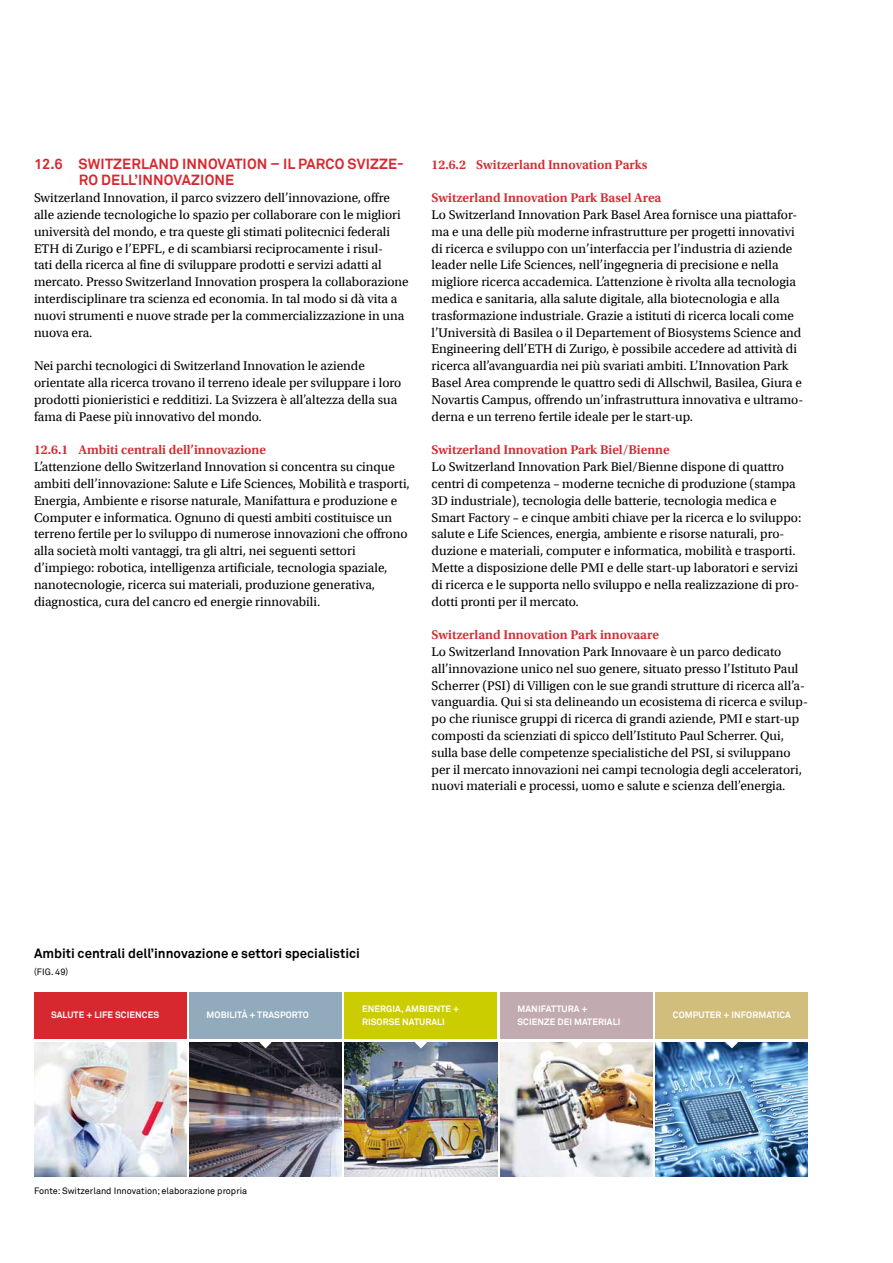
<style>
.page{position:relative;width:893px;height:1263px;background:#fff}
.page>*{position:absolute;margin:0;border:0;box-sizing:border-box;transform-origin:0 0}
.t1{font:14.4px/16.8px "Akkurat S GE Bold";letter-spacing:.01em;color:#d7282f}
.t2{font:13.2px/16.8px "Utopia S GE Regular";color:#000}
.t3{font:13.2px "Utopia S GE Semibold";color:#d7282f}
.t4{font:13.2px "Akkurat S GE Bold";color:#000}
.t5{font:9px/13.5px "Akkurat S GE Bold";letter-spacing:.01em;color:#fff}
.t6{font:9px "Akkurat S GE Regular";color:#000}
</style>
<div class="page">
<img style="left:34px;top:1042px;width:152px;height:135px">
<img style="left:189px;top:1042px;width:153px;height:135px">
<img style="left:345px;top:1042px;width:152px;height:135px">
<img style="left:501px;top:1042px;width:152px;height:135px">
<img style="left:656px;top:1042px;width:152px;height:135px">
<svg style="left:104px;top:1038px;width:12px;height:10px"></svg>
<svg style="left:259px;top:1038px;width:13px;height:10px"></svg>
<svg style="left:415px;top:1038px;width:12px;height:10px"></svg>
<svg style="left:570px;top:1038px;width:12px;height:10px"></svg>
<svg style="left:726px;top:1038px;width:12px;height:10px"></svg>
<div style="left:189px;top:992px;width:153px;height:46px;background:#91abbd"></div>
<div style="left:34px;top:992px;width:152px;height:46px;background:#d7282f"></div>
<div style="left:345px;top:992px;width:152px;height:46px;background:#cccd00"></div>
<div style="left:500px;top:992px;width:152px;height:46px;background:#c2aab1"></div>
<div style="left:656px;top:992px;width:152px;height:46px;background:#d1be7d"></div>
<p class="t1" style="left:79px;top:155px;width:327px;text-indent:-45px">12.6 SWITZERLAND INNOVATION – IL PARCO SVIZZE-<br>RO DELL’INNOVAZIONE</p>
<p class="t2" style="left:34px;top:189px;width:376px">Switzerland Innovation, il parco svizzero dell’innovazione, offre alle aziende tecnologiche lo spazio per collaborare con le migliori università del mondo, e tra queste gli stimati politecnici federali ETH di Zurigo e l’EPFL, e di scambiarsi reciprocamente i risul-<br>tati della ricerca al fine di sviluppare prodotti e servizi adatti al mercato. Presso Switzerland Innovation prospera la collaborazione interdisciplinare tra scienza ed economia. In tal modo si dà vita a nuovi strumenti e nuove strade per la commercializzazione in una nuova era.</p>
<p class="t2" style="left:34px;top:357px;width:369px">Nei parchi tecnologici di Switzerland Innovation le aziende orientate alla ricerca trovano il terreno ideale per sviluppare i loro prodotti pionieristici e redditizi. La Svizzera è all’altezza della sua fama di Paese più innovativo del mondo.</p>
<p class="t3" style="left:34px;top:440px;width:234px">12.6.1 Ambiti centrali dell’innovazione</p>
<p class="t2" style="left:34px;top:458px;width:377px">L’attenzione dello Switzerland Innovation si concentra su cinque ambiti dell’innovazione: Salute e Life Sciences, Mobilità e trasporti, Energia, Ambiente e risorse naturale, Manifattura e produzione e Computer e informatica. Ognuno di questi ambiti costituisce un terreno fertile per lo sviluppo di numerose innovazioni che offrono alla società molti vantaggi, tra gli altri, nei seguenti settori d’impiego: robotica, intelligenza artificiale, tecnologia spaziale, nanotecnologie, ricerca sui materiali, produzione generativa, diagnostica, cura del cancro ed energie rinnovabili.</p>
<p class="t3" style="left:432px;top:155px;width:217px">12.6.2 Switzerland Innovation Parks</p>
<p class="t3" style="left:432px;top:188px;width:231px">Switzerland Innovation Park Basel Area</p>
<p class="t2" style="left:432px;top:206px;width:373px">Lo Switzerland Innovation Park Basel Area fornisce una piattafor&shy;ma e una delle più moderne infrastrutture per progetti innovativi di ricerca e sviluppo con un’interfaccia per l’industria di aziende leader nelle Life Sciences, nell’ingegneria di precisione e nella migliore ricerca accademica. L’attenzione è rivolta alla tecnologia medica e sanitaria, alla salute digitale, alla biotecnologia e alla trasformazione industriale. Grazie a istituti di ricerca locali come l’Università di Basilea o il Departement of Biosystems Science and Engineering dell’ETH di Zurigo, è possibile accedere ad attività di ricerca all’avanguardia nei più svariati ambiti. L’Innovation Park Basel Area comprende le quattro sedi di Allschwil, Basilea, Giura e Novartis Campus, offrendo un’infrastruttura innovativa e ultramo&shy;derna e un terreno fertile ideale per le start-up.</p>
<p class="t3" style="left:432px;top:440px;width:240px">Switzerland Innovation Park Biel/Bienne</p>
<p class="t2" style="left:432px;top:457px;width:371px">Lo Switzerland Innovation Park Biel/Bienne dispone di quattro centri di competenza – moderne tecniche di produzione (stampa 3D industriale), tecnologia delle batterie, tecnologia medica e Smart Factory – e cinque ambiti chiave per la ricerca e lo sviluppo: salute e Life Sciences, energia, ambiente e risorse naturali, pro&shy;duzione e materiali, computer e informatica, mobilità e trasporti.<br>Mette a disposizione delle PMI e delle start-up laboratori e servizi di ricerca e le supporta nello sviluppo e nella realizzazione di pro&shy;dotti pronti per il mercato.</p>
<p class="t3" style="left:432px;top:625px;width:229px">Switzerland Innovation Park innovaare</p>
<p class="t2" style="left:432px;top:642px;width:378px">Lo Switzerland Innovation Park Innovaare è un parco dedicato all’innovazione unico nel suo genere, situato presso l’Istituto Paul Scherrer (PSI) di Villigen con le sue grandi strutture di ricerca all’a&shy;vanguardia. Qui si sta delineando un ecosistema di ricerca e svilup&shy;po che riunisce gruppi di ricerca di grandi aziende, PMI e start-up composti da scienziati di spicco dell’Istituto Paul Scherrer. Qui, sulla base delle competenze specialistiche del PSI, si sviluppano per il mercato innovazioni nei campi tecnologia degli acceleratori, nuovi materiali e processi, uomo e salute e scienza dell’energia.</p>
<p class="t4" style="left:34px;top:944px;width:327px">Ambiti centrali dell’innovazione e settori specialistici</p>
<p class="t6" style="left:34px;top:965px;width:36px">(FIG. 49)</p>
<p class="t5" style="left:51px;top:1008px;width:109px">SALUTE + LIFE SCIENCES</p>
<p class="t5" style="left:207px;top:1008px;width:104px">MOBILITÀ + TRASPORTO</p>
<p class="t5" style="left:362px;top:1001px;width:99px">ENERGIA, AMBIENTE +<br>RISORSE NATURALI</p>
<p class="t5" style="left:517px;top:1001px;width:105px">MANIFATTURA +<br>SCIENZE DEI MATERIALI</p>
<p class="t5" style="left:673px;top:1008px;width:119px">COMPUTER + INFORMATICA</p>
<p class="t6" style="left:34px;top:1184px;width:215px">Fonte: Switzerland Innovation; elaborazione propria</p>
</div>
